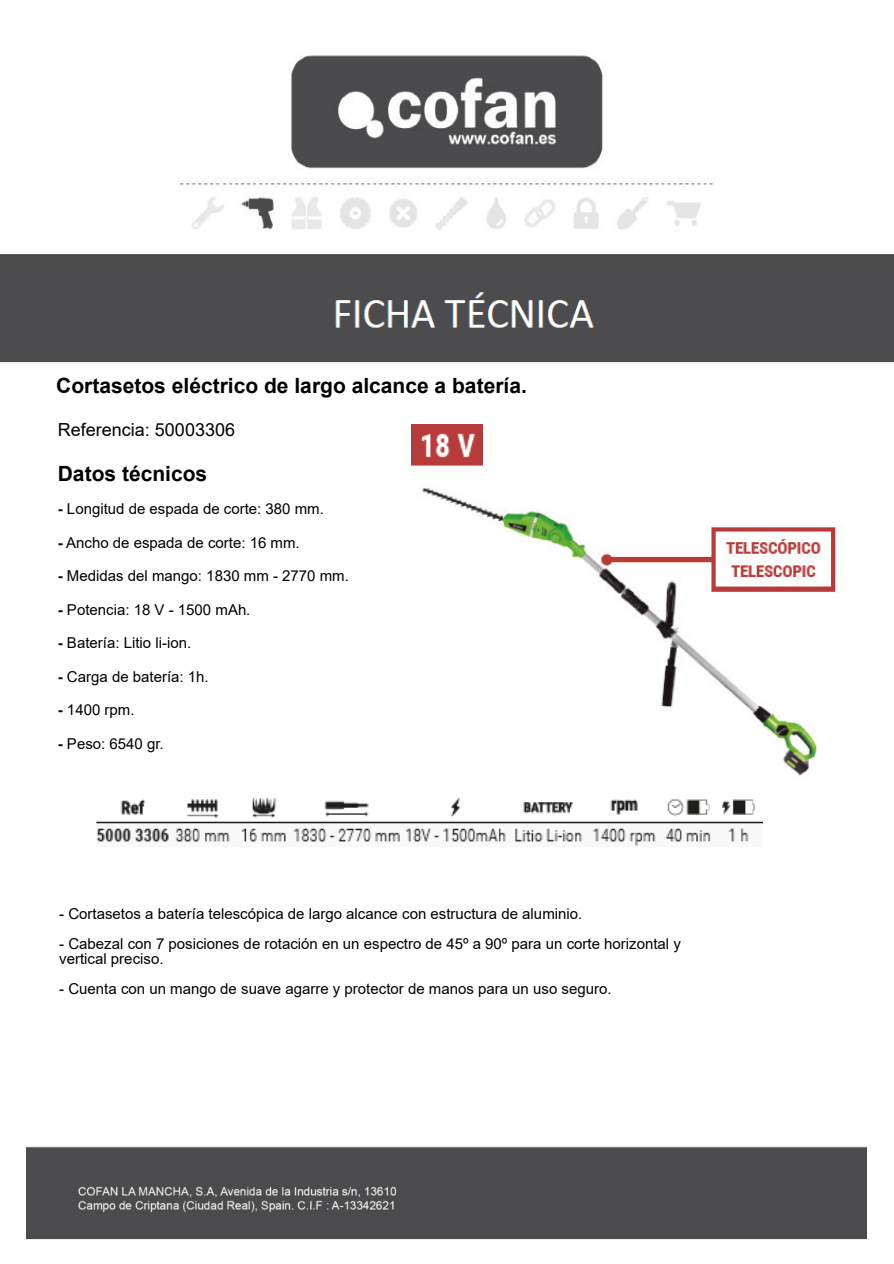
<style>
.page{position:relative;width:894px;height:1264px;background:#fff}
.page>*{position:absolute;margin:0;border:0;box-sizing:border-box;transform-origin:0 0}
.t1{font:700 21px "Arial";color:#000}
.t2{font:18px "Arial";color:#000}
.t3{font:15px/15px "Arial";color:#000}
.s1{font-weight:700}
</style>
<div class="page">
<img style="left:27px;top:1146px;width:839px;height:94px">
<img style="left:411px;top:425px;width:72px;height:41px">
<img style="left:0;top:55px;width:894px;height:308px">
<img style="left:96px;top:798px;width:666px;height:48px">
<img style="left:422px;top:486px;width:417px;height:290px">
<h1 class="t1" style="left:56px;top:378px;width:472px">Cortasetos eléctrico de largo alcance a batería.</h1>
<p class="t2" style="left:58px;top:423px;width:179px">Referencia: 50003306</p>
<h1 class="t1" style="left:58px;top:465px;width:151px">Datos técnicos</h1>
<p class="t3" style="left:58px;top:503px;width:268px"><span class="s1">-</span> Longitud de espada de corte: 380 mm.</p>
<p class="t3" style="left:58px;top:536px;width:243px"><span class="s1">-</span> Ancho de espada de corte: 16 mm.</p>
<p class="t3" style="left:58px;top:570px;width:292px"><span class="s1">-</span> Medidas del mango: 1830 mm - 2770 mm.</p>
<p class="t3" style="left:58px;top:603px;width:194px"><span class="s1">-</span> Potencia: 18 V - 1500 mAh.</p>
<p class="t3" style="left:58px;top:637px;width:135px"><span class="s1">-</span> Batería: Litio li-ion.</p>
<p class="t3" style="left:58px;top:670px;width:152px"><span class="s1">-</span> Carga de batería: 1h.</p>
<p class="t3" style="left:58px;top:704px;width:78px"><span class="s1">-</span> 1400 rpm.</p>
<p class="t3" style="left:58px;top:737px;width:107px"><span class="s1">-</span> Peso: 6540 gr.</p>
<p class="t3" style="left:59px;top:908px;width:524px">- Cortasetos a batería telescópica de largo alcance con estructura de aluminio.</p>
<p class="t3" style="left:59px;top:938px;width:623px">- Cabezal con 7 posiciones de rotación en un espectro de 45º a 90º para un corte horizontal y vertical preciso.</p>
<p class="t3" style="left:59px;top:983px;width:554px">- Cuenta con un mango de suave agarre y protector de manos para un uso seguro.</p>
</div>
